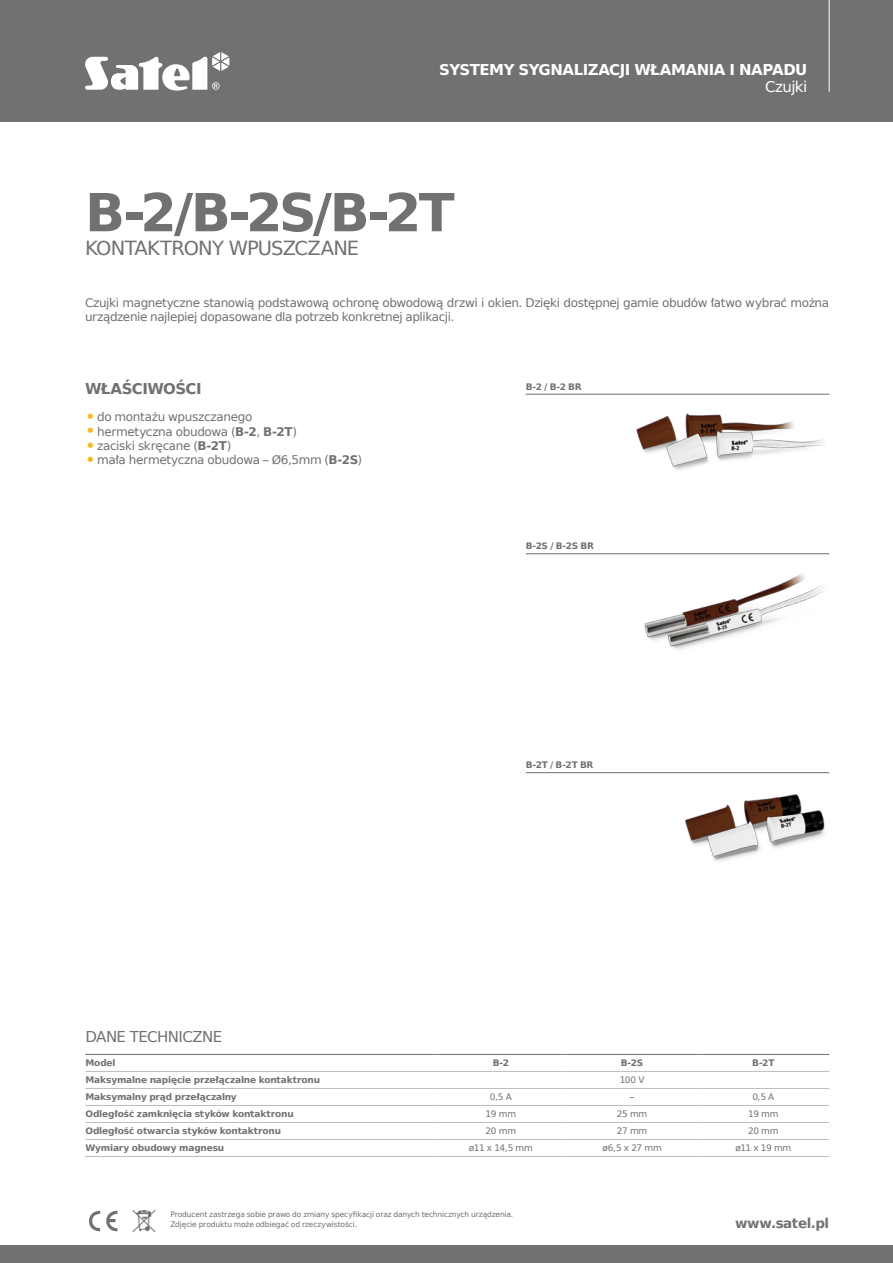
<style>
.page{position:relative;width:893px;height:1263px;background:#fff}
.page>*{position:absolute;margin:0;border:0;box-sizing:border-box;transform-origin:0 0}
.SYMBOL{font:700 52.5px "Prima Sans EU";color:#717073}
.NAZWA_PRODUKTU{font:19.5px "Prima Sans EU";letter-spacing:-.045em;color:#717073}
.t1{font:700 15px "Prima Sans EU";letter-spacing:-.035em;color:#fff}
.DANE_TECHNICZNE{font:15px "Prima Sans EU";letter-spacing:-.04em;color:#717073}
._02_-_ŚRÓDTYTUŁ{font:700 15px "Prima Sans EU";letter-spacing:-.04em;color:#717073}
.t2{font:15px "Prima Sans EU";letter-spacing:-.04em;color:#fff}
.t3{font:700 13.5px "Prima Sans EU";letter-spacing:-.03em;color:#717073}
._01_-_OPIS{font:12px/14.4px "Prima Sans EU";letter-spacing:-.03em;color:#717073}
._03_-_PUNKTORY{font:12px "Prima Sans EU";letter-spacing:-.025em;color:#717073}
.TABELA_-_MENU{font:700 9px "Prima Sans EU";letter-spacing:-.02em;color:#717073}
.TABELA_-_DANE{font:9px "Prima Sans EU";letter-spacing:-.04em;color:#717073}
.TABELA_-_DANE-2{font:700 9px "Prima Sans EU";color:#717073}
.t4{font:7.5px/10.5px "Prima Sans EU";letter-spacing:-.015em;color:#717073}
.s1{font-size:18px;color:#fab81c}
.s2{font-weight:700}
</style>
<div class="page">
<div style="left:0;top:0;width:893px;height:121px;background:#717073"></div>
<svg style="left:85px;top:52px;width:144px;height:39px"></svg>
<hr style="left:829px;top:0;width:1px;height:92px;background:#fff">
<img style="left:132px;top:1210px;width:24px;height:22px">
<svg style="left:89px;top:1210px;width:28px;height:22px"></svg>
<div style="left:0;top:1245px;width:893px;height:18px;background:#717073"></div>
<hr style="left:526px;top:772px;width:303px;height:1px;background:#717073">
<hr style="left:526px;top:394px;width:303px;height:1px;background:#717073">
<hr style="left:526px;top:553px;width:303px;height:1px;background:#717073">
<hr style="left:85px;top:1054px;width:350px;height:1px;background:#717073">
<hr style="left:435px;top:1054px;width:131px;height:1px;background:#717073">
<hr style="left:566px;top:1054px;width:132px;height:1px;background:#717073">
<hr style="left:698px;top:1054px;width:131px;height:1px;background:#717073">
<hr style="left:85px;top:1071px;width:350px;height:1px;background:#bcbdbf">
<hr style="left:85px;top:1088px;width:350px;height:1px;background:#bcbdbf">
<hr style="left:85px;top:1105px;width:350px;height:1px;background:#bcbdbf">
<hr style="left:85px;top:1122px;width:350px;height:1px;background:#bcbdbf">
<hr style="left:85px;top:1139px;width:350px;height:1px;background:#bcbdbf">
<hr style="left:85px;top:1156px;width:350px;height:1px;background:#bcbdbf">
<hr style="left:435px;top:1071px;width:131px;height:1px;background:#bcbdbf">
<hr style="left:566px;top:1071px;width:132px;height:1px;background:#bcbdbf">
<hr style="left:698px;top:1071px;width:131px;height:1px;background:#bcbdbf">
<hr style="left:435px;top:1088px;width:131px;height:1px;background:#bcbdbf">
<hr style="left:566px;top:1088px;width:132px;height:1px;background:#bcbdbf">
<hr style="left:698px;top:1088px;width:131px;height:1px;background:#bcbdbf">
<hr style="left:435px;top:1105px;width:131px;height:1px;background:#bcbdbf">
<hr style="left:566px;top:1105px;width:132px;height:1px;background:#bcbdbf">
<hr style="left:698px;top:1105px;width:131px;height:1px;background:#bcbdbf">
<hr style="left:435px;top:1122px;width:131px;height:1px;background:#bcbdbf">
<hr style="left:566px;top:1122px;width:132px;height:1px;background:#bcbdbf">
<hr style="left:698px;top:1122px;width:131px;height:1px;background:#bcbdbf">
<hr style="left:435px;top:1139px;width:131px;height:1px;background:#bcbdbf">
<hr style="left:566px;top:1139px;width:132px;height:1px;background:#bcbdbf">
<hr style="left:698px;top:1139px;width:131px;height:1px;background:#bcbdbf">
<hr style="left:435px;top:1156px;width:131px;height:1px;background:#bcbdbf">
<hr style="left:566px;top:1156px;width:132px;height:1px;background:#bcbdbf">
<hr style="left:698px;top:1156px;width:131px;height:1px;background:#bcbdbf">
<img style="left:636px;top:414px;width:158px;height:39px">
<img style="left:667px;top:430px;width:157px;height:40px">
<img style="left:685px;top:794px;width:117px;height:52px">
<img style="left:708px;top:810px;width:117px;height:52px">
<img style="left:644px;top:573px;width:161px;height:68px">
<img style="left:666px;top:581px;width:160px;height:69px">
<h3 class="t1" style="left:439px;top:59px;width:370px">SYSTEMY SYGNALIZACJI WŁAMANIA I NAPADU</h3>
<h3 class="t2" style="left:765px;top:76px;width:44px">Czujki</h3>
<p class="SYMBOL" style="left:85px;top:176px;width:371px">B-2/B-2S/B-2T</p>
<p class="NAZWA_PRODUKTU" style="left:85px;top:234px;width:276px">KONTAKTRONY WPUSZCZANE</p>
<p class="_01_-_OPIS" style="left:85px;top:295px;width:745px">Czujki magnetyczne stanowią podstawową ochronę obwodową drzwi i okien. Dzięki dostępnej gamie obudów łatwo wybrać można urządzenie najlepiej dopasowane dla potrzeb konkretnej aplikacji.</p>
<p class="_02_-_ŚRÓDTYTUŁ" style="left:85px;top:378px;width:118px">WŁAŚCIWOŚCI</p>
<p class="_03_-_PUNKTORY" style="left:85px;top:409px;width:169px"><span class="s1">•</span>do montażu wpuszczanego</p>
<p class="_03_-_PUNKTORY" style="left:85px;top:423px;width:214px"><span class="s1">•</span>hermetyczna obudowa (<span class="s2">B-2</span>, <span class="s2">B-2T</span>)</p>
<p class="_03_-_PUNKTORY" style="left:85px;top:437px;width:148px"><span class="s1">•</span>zaciski skręcane (<span class="s2">B-2T</span>)</p>
<p class="_03_-_PUNKTORY" style="left:85px;top:452px;width:279px"><span class="s1">•</span>mała hermetyczna obudowa – Ø6,5mm (<span class="s2">B-2S</span>)</p>
<p class="TABELA_-_MENU" style="left:526px;top:380px;width:57px">B-2 / B-2 BR</p>
<p class="TABELA_-_MENU" style="left:526px;top:540px;width:70px">B-2S / B-2S BR</p>
<p class="TABELA_-_MENU" style="left:526px;top:758px;width:69px">B-2T / B-2T BR</p>
<p class="DANE_TECHNICZNE" style="left:85px;top:1026px;width:138px">DANE TECHNICZNE</p>
<p class="TABELA_-_MENU" style="left:85px;top:1057px;width:32px">Model</p>
<p class="TABELA_-_DANE-2" style="left:493px;top:1057px;width:18px">B-2</p>
<p class="TABELA_-_DANE-2" style="left:621px;top:1057px;width:24px">B-2S</p>
<p class="TABELA_-_DANE-2" style="left:752px;top:1057px;width:24px">B-2T</p>
<p class="TABELA_-_MENU" style="left:85px;top:1074px;width:236px">Maksymalne napięcie przełączalne kontaktronu</p>
<p class="TABELA_-_DANE" style="left:620px;top:1074px;width:26px">100 V</p>
<p class="TABELA_-_MENU" style="left:85px;top:1091px;width:153px">Maksymalny prąd przełączalny</p>
<p class="TABELA_-_DANE" style="left:490px;top:1091px;width:24px">0,5 A</p>
<p class="TABELA_-_DANE" style="left:630px;top:1091px;width:6px">–</p>
<p class="TABELA_-_DANE" style="left:752px;top:1091px;width:24px">0,5 A</p>
<p class="TABELA_-_MENU" style="left:85px;top:1108px;width:210px">Odległość zamknięcia styków kontaktronu</p>
<p class="TABELA_-_DANE" style="left:486px;top:1108px;width:32px">19 mm</p>
<p class="TABELA_-_DANE" style="left:617px;top:1108px;width:32px">25 mm</p>
<p class="TABELA_-_DANE" style="left:748px;top:1108px;width:32px">19 mm</p>
<p class="TABELA_-_MENU" style="left:85px;top:1125px;width:197px">Odległość otwarcia styków kontaktronu</p>
<p class="TABELA_-_DANE" style="left:486px;top:1125px;width:32px">20 mm</p>
<p class="TABELA_-_DANE" style="left:617px;top:1125px;width:32px">27 mm</p>
<p class="TABELA_-_DANE" style="left:748px;top:1125px;width:32px">20 mm</p>
<p class="TABELA_-_MENU" style="left:85px;top:1142px;width:140px">Wymiary obudowy magnesu</p>
<p class="TABELA_-_DANE" style="left:469px;top:1142px;width:66px">ø11 x 14,5 mm</p>
<p class="TABELA_-_DANE" style="left:602px;top:1142px;width:61px">ø6,5 x 27 mm</p>
<p class="TABELA_-_DANE" style="left:735px;top:1142px;width:58px">ø11 x 19 mm</p>
<p class="t4" style="left:170px;top:1209px;width:344px">Producent zastrzega sobie prawo do zmiany specyfikacji oraz danych technicznych urządzenia.<br>Zdjęcie produktu może odbiegać od rzeczywistości.</p>
<h3 class="t3" style="left:735px;top:1213px;width:96px">www.satel.pl</h3>
</div>
